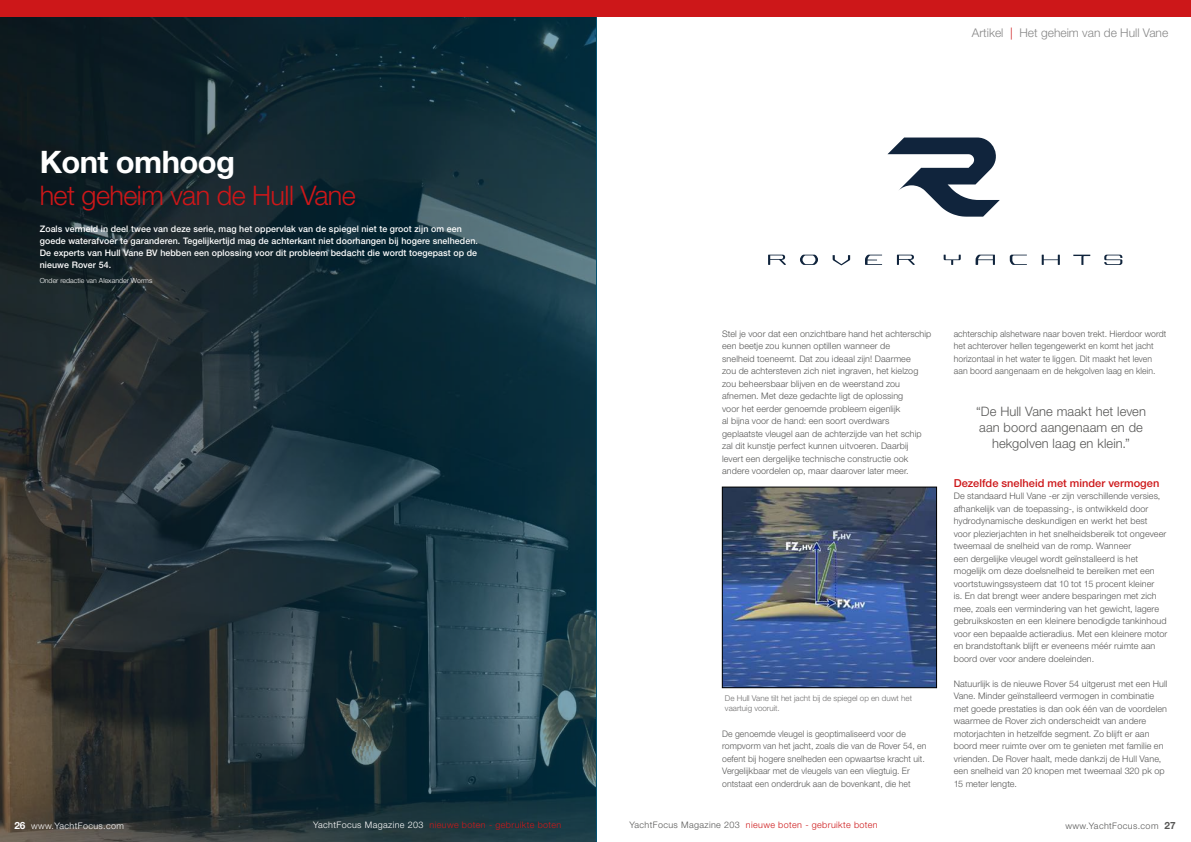
<style>
.page{position:relative;width:1191px;height:842px;background:#fff}
.page>*{position:absolute;margin:0;border:0;box-sizing:border-box;transform-origin:0 0}
.t1{font:700 31px "Helvetica Neue LT Std";letter-spacing:-.02em;color:#fff}
.t2{font:300 27px "Helvetica Neue LT Std";letter-spacing:-.02em;color:#cd1719}
.t3{font:300 13px/16px "Helvetica Neue LT Std";letter-spacing:.01em;color:#575756;text-align:center}
.t4{font:300 12px "Helvetica Neue LT Std";color:#878787}
.t5{font:500 11px "Helvetica Neue LT Std";letter-spacing:.005em;color:#cd1719}
.t6{font:300 9px/12.5px "Helvetica Neue LT Std";letter-spacing:.01em;color:#575756}
.t7{font:300 9px/12.5px "Helvetica Neue LT Std";letter-spacing:.01em;color:#575756;scale:.96 1}
.t8{font:500 9px/12px "Helvetica Neue LT Std";letter-spacing:.01em;color:#fff}
.t9{font:300 9px "Helvetica Neue LT Std";letter-spacing:.04em;color:#cd1719}
.t10{font:300 9px "Helvetica Neue LT Std";letter-spacing:.04em;color:#575756}
.t11{font:300 9px "Helvetica Neue LT Std";letter-spacing:.04em;color:#fff}
.t12{font:300 8px/10px "Helvetica Neue LT Std";color:#706f6f}
.t13{font:300 7px "Helvetica Neue LT Std";color:#fff}
.s1{font-weight:700;font-size:10px}
.s2{color:#fff}
.s3{color:#cd1719}
.s4{color:#575756}
</style>
<div class="page">
<img style="left:724px;top:489px;width:210px;height:197px">
<div style="left:722px;top:487px;width:214px;height:201px;border:1px solid #000"></div>
<img style="left:0;top:17px;width:595px;height:825px">
<svg style="left:768px;top:255px;width:18px;height:10px"></svg>
<svg style="left:1041px;top:255px;width:18px;height:10px"></svg>
<svg style="left:897px;top:255px;width:17px;height:10px"></svg>
<svg style="left:800px;top:255px;width:18px;height:10px"></svg>
<svg style="left:832px;top:255px;width:18px;height:10px"></svg>
<svg style="left:865px;top:255px;width:17px;height:10px"></svg>
<svg style="left:975px;top:255px;width:20px;height:10px"></svg>
<svg style="left:1009px;top:255px;width:17px;height:10px"></svg>
<svg style="left:943px;top:255px;width:17px;height:10px"></svg>
<svg style="left:1073px;top:255px;width:17px;height:10px"></svg>
<svg style="left:1104px;top:255px;width:18px;height:10px"></svg>
<svg style="left:887px;top:138px;width:113px;height:79px"></svg>
<div style="left:581px;top:0;width:610px;height:17px;background:#cd1719"></div>
<div style="left:0;top:0;width:609px;height:17px;background:#cd1719"></div>
<h1 class="t1" style="left:40px;top:143px;width:197px">Kont omhoog</h1>
<h2 class="t2" style="left:40px;top:179px;width:318px">het geheim van de Hull Vane</h2>
<p class="t8" style="left:40px;top:223px;width:440px">Zoals vermeld in deel twee van deze serie, mag het oppervlak van de spiegel niet te groot zijn om een goede waterafvoer te garanderen. Tegelijkertijd mag de achterkant niet doorhangen bij hogere snelheden.<br>De experts van Hull Vane BV hebben een oplossing voor dit probleem bedacht die wordt toegepast op de nieuwe Rover 54.</p>
<p class="t13" style="left:40px;top:277px;width:114px">Onder redactie van Alexander Worms</p>
<p class="t11" style="left:14px;top:820px;width:111px"><span class="s1">26</span> www.YachtFocus.com</p>
<p class="t9" style="left:313px;top:820px;width:250px"><span class="s2">YachtFocus Magazine 203</span> nieuwe boten - gebruikte boten</p>
<h3 class="t4" style="left:972px;top:25px;width:198px">Artikel <span class="s3">|</span> Het geheim van de Hull Vane</h3>
<p class="t6" style="left:722px;top:327px;width:211px">Stel je voor dat een onzichtbare hand het achterschip een beetje zou kunnen optillen wanneer de<br>snelheid toeneemt. Dat zou ideaal zijn! Daarmee<br>zou de achtersteven zich niet ingraven, het kielzog zou beheersbaar blijven en de weerstand zou afnemen. Met deze gedachte ligt de oplossing<br>voor het eerder genoemde probleem eigenlijk<br>al bijna voor de hand: een soort overdwars geplaatste vleugel aan de achterzijde van het schip zal dit kunstje perfect kunnen uitvoeren. Daarbij levert een dergelijke technische constructie ook andere voordelen op, maar daarover later meer.</p>
<p class="t12" style="left:725px;top:693px;width:189px">De Hull Vane tilt het jacht bij de spiegel op en duwt het vaartuig vooruit.</p>
<p class="t7" style="left:722px;top:727px;width:214px">De genoemde vleugel is geoptimaliseerd voor de rompvorm van het jacht, zoals die van de Rover 54, en oefent bij hogere snelheden een opwaartse kracht uit.<br>Vergelijkbaar met de vleugels van een vliegtuig. Er ontstaat een onderdruk aan de bovenkant, die het</p>
<p class="t7" style="left:953px;top:327px;width:223px">achterschip alshetware naar boven trekt. Hierdoor wordt het achterover hellen tegengewerkt en komt het jacht horizontaal in het water te liggen. Dit maakt het leven aan boord aangenaam en de hekgolven laag en klein.</p>
<h3 class="t3" style="left:976px;top:403px;width:171px">“De Hull Vane maakt het leven aan boord aangenaam en de hekgolven laag en klein.”</h3>
<p class="t5" style="left:953px;top:476px;width:207px">Dezelfde snelheid met minder vermogen</p>
<p class="t6" style="left:953px;top:490px;width:215px">De standaard Hull Vane -er zijn verschillende versies, afhankelijk van de toepassing-, is ontwikkeld door hydrodynamische deskundigen en werkt het best<br>voor plezierjachten in het snelheidsbereik tot ongeveer tweemaal de snelheid van de romp. Wanneer<br>een dergelijke vleugel wordt geïnstalleerd is het mogelijk om deze doelsnelheid te bereiken met een voortstuwingssysteem dat 10 tot 15 procent kleiner<br>is. En dat brengt weer andere besparingen met zich mee, zoals een vermindering van het gewicht, lagere gebruikskosten en een kleinere benodigde tankinhoud voor een bepaalde actieradius. Met een kleinere motor en brandstoftank blijft er eveneens méér ruimte aan boord over voor andere doeleinden.</p>
<p class="t6" style="left:953px;top:677px;width:215px">Natuurlijk is de nieuwe Rover 54 uitgerust met een Hull Vane. Minder geïnstalleerd vermogen in combinatie met goede prestaties is dan ook één van de voordelen waarmee de Rover zich onderscheidt van andere motorjachten in hetzelfde segment. Zo blijft er aan boord meer ruimte over om te genieten met familie en vrienden. De Rover haalt, mede dankzij de Hull Vane, een snelheid van 20 knopen met tweemaal 320 pk op 15 meter lengte.</p>
<p class="t9" style="left:629px;top:820px;width:250px"><span class="s4">YachtFocus Magazine 203</span> nieuwe boten - gebruikte boten</p>
<p class="t10" style="left:1065px;top:820px;width:112px">www.YachtFocus.com <span class="s1">27</span></p>
</div>
